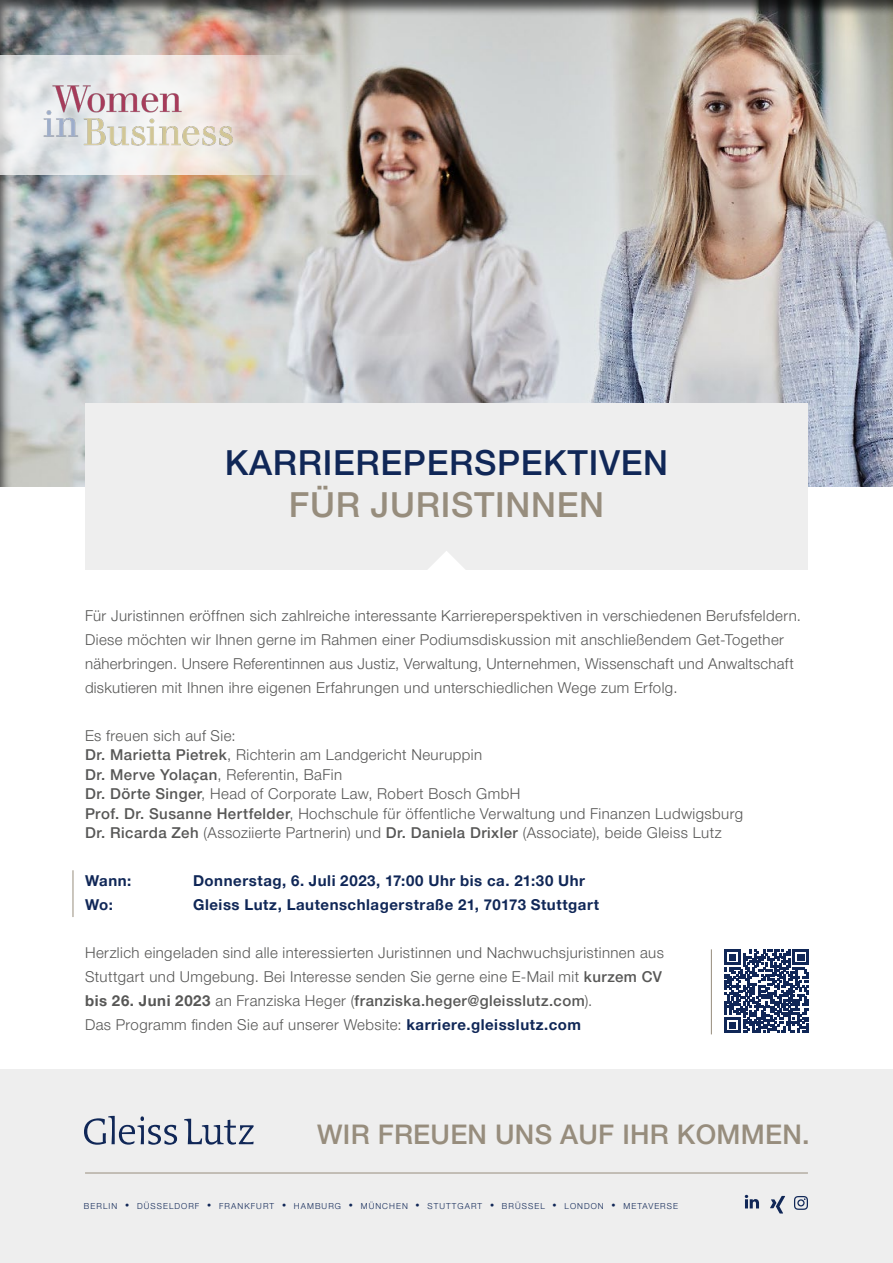
<style>
.page{position:relative;width:893px;height:1263px;background:#fff}
.page>*{position:absolute;margin:0;border:0;box-sizing:border-box;transform-origin:0 0}
.t1{font:500 34.5px "Helvetica Neue LT Pro";letter-spacing:.02em;color:#102757}
.t2{font:500 34.5px "Helvetica Neue LT Pro";letter-spacing:.02em;color:#978d7d}
.t3{font:500 27px "Helvetica Neue LT Pro";letter-spacing:.01em;color:#978d7d}
.t4{font:300 15px/24px "Helvetica Neue LT Pro";letter-spacing:.025em;color:#575756}
.t5{font:700 15px "Helvetica Neue LT Pro";letter-spacing:.035em;color:#102757}
.t6{font:300 8.25px "Helvetica Neue LT Pro";letter-spacing:.13em;color:#102757}
.s1{font-weight:500}
.s2{font-weight:700}
.s3{font-weight:700;color:#102757}
</style>
<div class="page">
<div style="left:0;top:0;width:893px;height:487px;background:#000;opacity:.65"></div>
<div style="left:85px;top:403px;width:723px;height:167px;background:#eee"></div>
<svg style="left:428px;top:551px;width:37px;height:19px"></svg>
<div style="left:0;top:1069px;width:893px;height:194px;background:#eee"></div>
<svg style="left:84px;top:1116px;width:93px;height:29px"></svg>
<svg style="left:184px;top:1119px;width:70px;height:25px"></svg>
<svg style="left:770px;top:1196px;width:15px;height:17px"></svg>
<svg style="left:745px;top:1195px;width:14px;height:13px"></svg>
<svg style="left:794px;top:1196px;width:14px;height:14px"></svg>
<hr style="left:85px;top:1172px;width:723px;height:1px;background:#978d7d">
<hr style="left:73px;top:870px;width:1px;height:47px;background:#978d7d">
<svg style="left:0;top:56px;width:333px;height:119px;background:#e1dcd9"></svg>
<div style="left:36px;top:75px;width:206px;height:79px;background:#fff;opacity:.8"></div>
<img style="left:42px;top:83px;width:192px;height:65px">
<svg style="left:725px;top:949px;width:84px;height:84px"></svg>
<hr style="left:711px;top:949px;width:1px;height:85px;background:#978d7d">
<h1 class="t1" style="left:225px;top:442px;width:445px">KARRIEREPERSPEKTIVEN</h1>
<h1 class="t2" style="left:289px;top:484px;width:317px">FÜR JURISTINNEN</h1>
<p class="t4" style="left:85px;top:603px;width:717px">Für Juristinnen eröffnen sich zahlreiche interessante Karriereperspektiven in verschiedenen Berufsfeldern.<br>Diese möchten wir Ihnen gerne im Rahmen einer Podiumsdiskussion mit anschließendem Get-Together näherbringen. Unsere Referentinnen aus Justiz, Verwaltung, Unternehmen, Wissenschaft und Anwaltschaft diskutieren mit Ihnen ihre eigenen Erfahrungen und unterschiedlichen Wege zum Erfolg.</p>
<p class="t4" style="left:85px;top:725px;width:659px;line-height:19.5px">Es freuen sich auf Sie:<br><span class="s1">Dr. Marietta Pietrek</span>, Richterin am Landgericht Neuruppin<br><span class="s1">Dr. Merve Yolaçan</span>, Referentin, BaFin<br><span class="s1">Dr. Dörte Singer</span>, Head of Corporate Law, Robert Bosch GmbH<br><span class="s1">Prof. Dr. Susanne Hertfelder</span>, Hochschule für öffentliche Verwaltung und Finanzen Ludwigsburg <span class="s1">Dr. Ricarda Zeh</span> (Assoziierte Partnerin) und <span class="s1">Dr. Daniela Drixler</span> (Associate), beide Gleiss Lutz</p>
<p class="t5" style="left:85px;top:871px;width:48px">Wann:</p>
<p class="t5" style="left:193px;top:871px;width:393px">Donnerstag, 6. Juli 2023, 17:00 Uhr bis ca. 21:30 Uhr</p>
<p class="t5" style="left:85px;top:895px;width:29px">Wo:</p>
<p class="t5" style="left:193px;top:895px;width:408px">Gleiss Lutz, Lautenschlagerstraße 21, 70173 Stuttgart</p>
<p class="t4" style="left:85px;top:940px;width:580px">Herzlich eingeladen sind alle interessierten Juristinnen und Nachwuchsjuristinnen aus Stuttgart und Umgebung. Bei Interesse senden Sie gerne eine E-Mail mit <span class="s1">kurzem CV </span><span class="s2">bis 26. Juni 2023</span> an Franziska Heger (<span class="s1">franziska.heger@gleisslutz.com</span>).<br>Das Programm finden Sie auf unserer Website: <span class="s3">karriere.gleisslutz.com</span></p>
<h2 class="t3" style="left:317px;top:1118px;width:494px">WIR FREUEN UNS AUF IHR KOMMEN.</h2>
<p class="t6" style="left:84px;top:1201px;width:596px">BERLIN • DÜSSELDORF • FRANKFURT • HAMBURG • MÜNCHEN • STUTTGART • BRÜSSEL • LONDON • METAVERSE</p>
</div>
